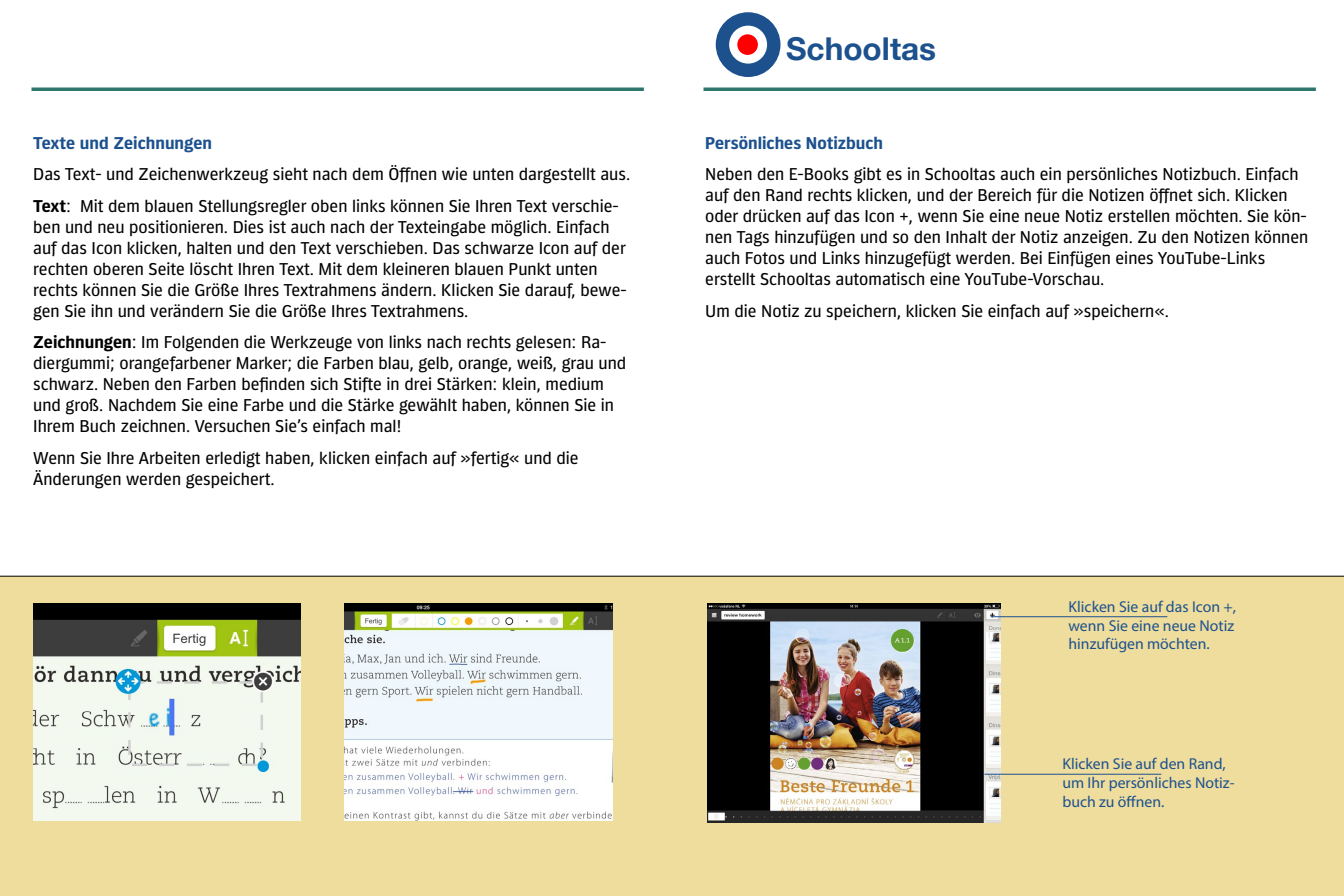
<style>
.page{position:relative;width:1344px;height:896px;background:#fff}
.page>*{position:absolute;margin:0;border:0;box-sizing:border-box;transform-origin:0 0}
.t1{font:700 31.5px "Helvetica Neue";color:#1c518e}
.text{font:17.5px/21px "Forward Sans";color:#000}
.Ue2{font:700 17.5px "Forward Sans";color:#1c518e}
.BU{font:15.75px/18.9px "Myriad Pro";color:#1c518e}
.s1{font-weight:700}
</style>
<div class="page">
<hr style="left:32px;top:88px;width:612px;height:3px;background:#2f766d">
<hr style="left:704px;top:88px;width:612px;height:3px;background:#2f766d">
<div style="left:716px;top:12px;width:64px;height:65px;background:#1c518e;border-radius:50%"></div>
<div style="left:729px;top:26px;width:38px;height:38px;background:#fff;border-radius:50%"></div>
<div style="left:737px;top:34px;width:21px;height:21px;background:#f00;border-radius:50%"></div>
<div style="left:0;top:576px;width:1344px;height:320px;background:#efdd9d"></div>
<img style="left:33px;top:603px;width:268px;height:218px">
<img style="left:345px;top:603px;width:267px;height:218px">
<img style="left:708px;top:603px;width:293px;height:220px">
<hr style="left:984px;top:774px;width:177px;height:1px;background:#1c518e">
<hr style="left:990px;top:616px;width:177px;height:1px;background:#1c518e">
<p class="Ue2" style="left:33px;top:133px;width:180px">Texte und Zeichnungen</p>
<p class="text" style="left:33px;top:163px;width:599px">Das Text- und Zeichenwerkzeug sieht nach dem Öffnen wie unten dargestellt aus.</p>
<p class="text" style="left:33px;top:194px;width:595px"><span class="s1">Text</span>: Mit dem blauen Stellungsregler oben links können Sie Ihren Text verschie&shy;ben und neu positionieren. Dies ist auch nach der Texteingabe möglich. Einfach auf das Icon klicken, halten und den Text verschieben. Das schwarze Icon auf der rechten oberen Seite löscht Ihren Text. Mit dem kleineren blauen Punkt unten rechts können Sie die Größe Ihres Textrahmens ändern. Klicken Sie darauf, bewe&shy;gen Sie ihn und verändern Sie die Größe Ihres Textrahmens.</p>
<p class="text" style="left:33px;top:331px;width:595px"><span class="s1">Zeichnungen</span>: Im Folgenden die Werkzeuge von links nach rechts gelesen: Ra&shy;diergummi; orangefarbener Marker; die Farben blau, gelb, orange, weiß, grau und schwarz. Neben den Farben befinden sich Stifte in drei Stärken: klein, medium und groß. Nachdem Sie eine Farbe und die Stärke gewählt haben, können Sie in Ihrem Buch zeichnen. Versuchen Sie’s einfach mal!</p>
<p class="text" style="left:33px;top:446px;width:547px">Wenn Sie Ihre Arbeiten erledigt haben, klicken einfach auf »fertig« und die<br>Änderungen werden gespeichert.</p>
<h1 class="t1" style="left:786px;top:24px;width:151px">Schooltas</h1>
<p class="Ue2" style="left:705px;top:133px;width:179px">Persönliches Notizbuch</p>
<p class="text" style="left:705px;top:163px;width:605px">Neben den E-Books gibt es in Schooltas auch ein persönliches Notizbuch. Einfach auf den Rand rechts klicken, und der Bereich für die Notizen öffnet sich. Klicken oder drücken auf das Icon +, wenn Sie eine neue Notiz erstellen möchten. Sie kön&shy;nen Tags hinzufügen und so den Inhalt der Notiz anzeigen. Zu den Notizen können auch Fotos und Links hinzugefügt werden. Bei Einfügen eines YouTube-Links erstellt Schooltas automatisch eine YouTube-Vorschau.</p>
<p class="text" style="left:705px;top:299px;width:465px">Um die Notiz zu speichern, klicken Sie einfach auf »speichern«.</p>
<p class="BU" style="left:1069px;top:597px;width:169px">Klicken Sie auf das Icon +, wenn Sie eine neue Notiz hinzufügen möchten.</p>
<p class="BU" style="left:1062px;top:754px;width:174px">Klicken Sie auf den Rand, um Ihr persönliches Notiz&shy;buch zu öffnen.</p>
</div>
